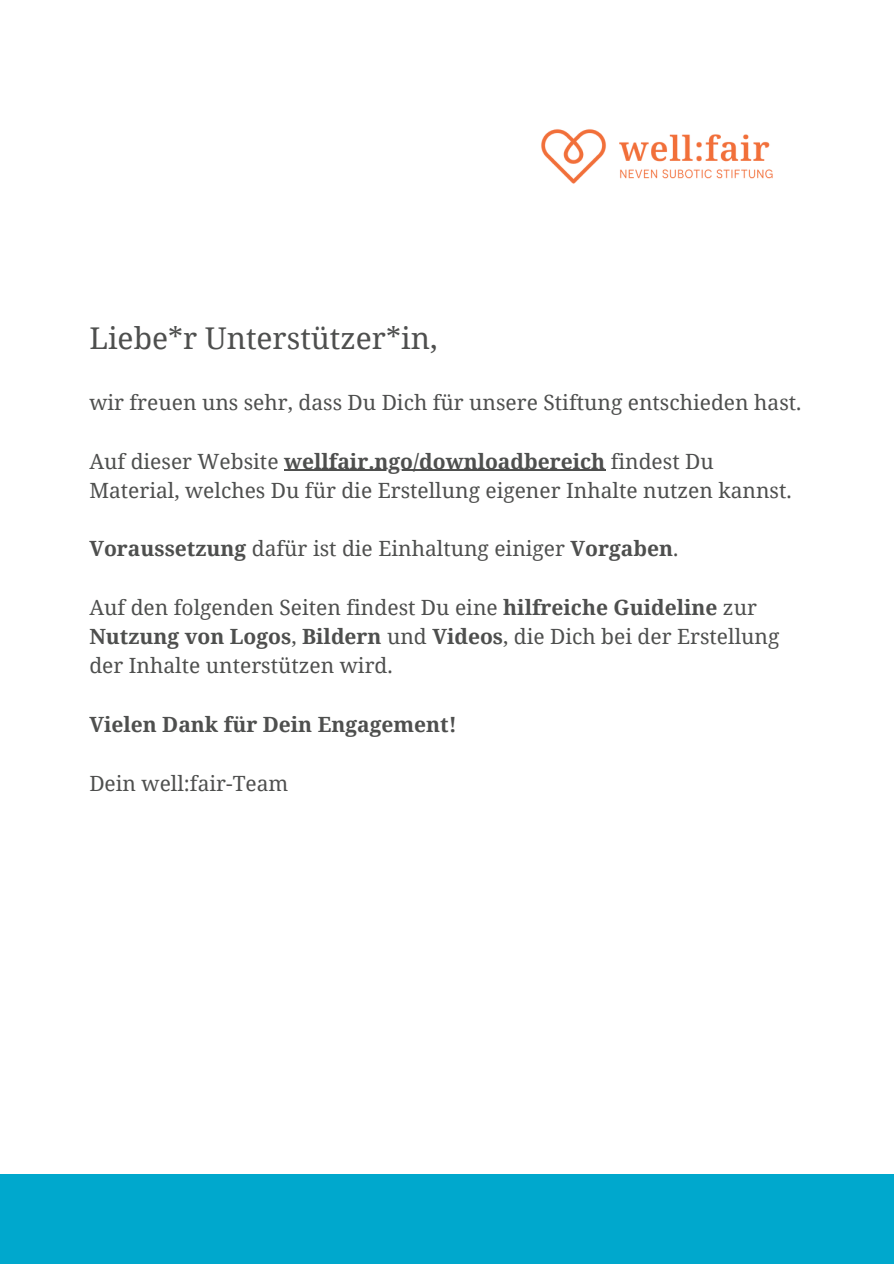
<style>
.page{position:relative;width:894px;height:1264px;background:#fff}
.page>*{position:absolute;margin:0;border:0;box-sizing:border-box;transform-origin:0 0}
.t1{font:30px "Noto Serif";color:#4e4f4e}
.t2{font:21px/29.2px "Noto Serif";color:#4e4f4e}
.t3{font:700 21px "Noto Serif";color:#4e4f4e}
.s1{font-weight:400}
.s2{font-weight:700}
</style>
<div class="page">
<hr style="left:284px;top:470px;width:321px;height:1px;background:#4e4f4e">
<div style="left:0;top:1174px;width:893px;height:89px;background:#00a8cd"></div>
<img style="left:541px;top:129px;width:232px;height:55px">
<p class="t1" style="left:89px;top:317px;width:349px">Liebe*r Unterstützer*in,</p>
<h1 class="t2" style="left:89px;top:387px;width:713px">wir freuen uns sehr, dass Du Dich für unsere Stiftung entschieden hast.</h1>
<p class="t3" style="left:89px;top:446px;width:625px"><span class="s1">Auf dieser Website</span> wellfair.ngo/downloadbereich <span class="s1">findest Du</span></p>
<p class="t2" style="left:89px;top:475px;width:703px">Material, welches Du für die Erstellung eigener Inhalte nutzen kannst.</p>
<p class="t2" style="left:89px;top:533px;width:590px"><span class="s2">Voraussetzung</span> dafür ist die Einhaltung einiger <span class="s2">Vorgaben</span>.</p>
<p class="t2" style="left:89px;top:592px;width:669px">Auf den folgenden Seiten findest Du eine <span class="s2">hilfreiche Guideline</span> zur</p>
<p class="t2" style="left:89px;top:621px;width:691px"><span class="s2">Nutzung von Logos</span>, <span class="s2">Bildern</span> und <span class="s2">Videos</span>, die Dich bei der Erstellung der Inhalte unterstützen wird.</p>
<p class="t3" style="left:89px;top:709px;width:369px">Vielen Dank für Dein Engagement!</p>
<h2 class="t2" style="left:89px;top:767px;width:200px">Dein well:fair-Team</h2>
</div>
